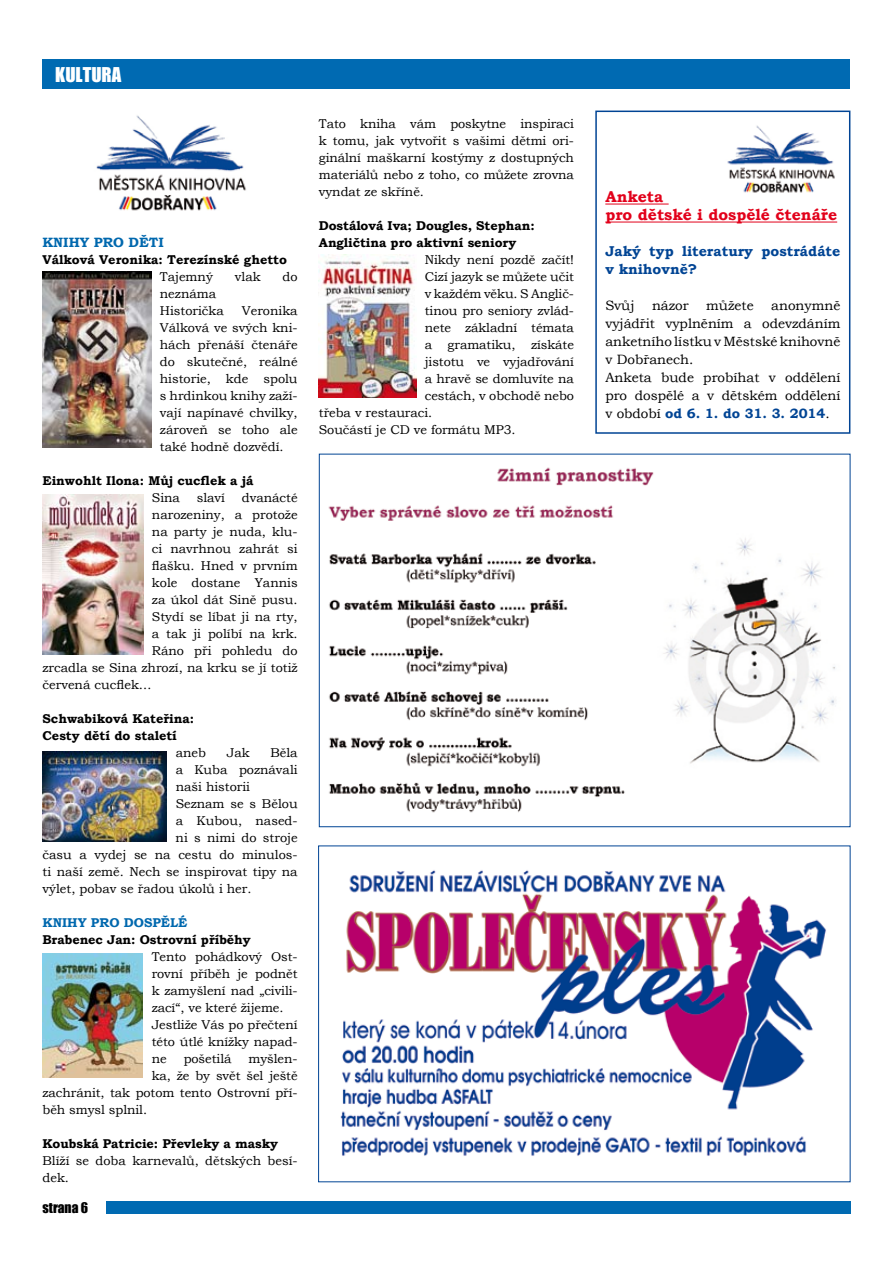
<style>
.page{position:relative;width:893px;height:1263px;background:#fff}
.page>*{position:absolute;margin:0;border:0;box-sizing:border-box;transform-origin:0 0}
.t1{font:18.75px "Impact";color:#fff}
.t2{font:700 15.75px/18px "Bookman Old Style";color:#e2001a}
.t3{font:700 14.25px/18px "Bookman Old Style";color:#004494}
.t4{font:13.5px/18px "Bookman Old Style";color:#000}
.t5{font:700 13.5px "Bookman Old Style";color:#0068ae}
.t6{font:13.5px "Impact";color:#000}
.t7{font:12.75px/17px "Bookman Old Style";color:#000}
.t8{font:700 12.75px/17px "Bookman Old Style";letter-spacing:-.005em;color:#000}
.t9{font:700 12.75px "Bookman Old Style";color:#0068ae}
.s1{font-weight:700;color:#004494}
</style>
<div class="page">
<div style="left:43px;top:60px;width:807px;height:29px;background:#006ab2"></div>
<div style="left:106px;top:1201px;width:744px;height:13px;background:#006ab2"></div>
<img style="left:96px;top:115px;width:150px;height:96px">
<img style="left:43px;top:272px;width:108px;height:175px">
<img style="left:43px;top:494px;width:100px;height:160px">
<img style="left:43px;top:751px;width:124px;height:91px">
<img style="left:43px;top:953px;width:100px;height:125px">
<img style="left:319px;top:255px;width:97px;height:143px">
<hr style="left:605px;top:204px;width:64px;height:1px;background:#e2001a">
<hr style="left:605px;top:222px;width:232px;height:1px;background:#e2001a">
<div style="left:595px;top:111px;width:255px;height:323px;border:2px solid #004494"></div>
<img style="left:727px;top:125px;width:108px;height:68px">
<img style="left:328px;top:467px;width:507px;height:346px">
<img style="left:340px;top:870px;width:486px;height:286px">
<h1 class="t1" style="left:55px;top:60px;width:67px">KULTURA</h1>
<p class="t5" style="left:43px;top:232px;width:123px">KNIHY PRO DĚTI</p>
<p class="t8" style="left:43px;top:251px;width:246px">Válková Veronika: Terezínské ghetto</p>
<p class="t7" style="left:160px;top:268px;width:55px">Tajemný</p>
<p class="t7" style="left:235px;top:268px;width:27px">vlak</p>
<p class="t7" style="left:283px;top:268px;width:17px">do</p>
<p class="t7" style="left:160px;top:285px;width:66px">neznáma<br>Historička</p>
<p class="t7" style="left:160px;top:302px;width:139px;text-align:justify;text-indent:82px">Veronika Válková ve svých kni&shy;hách přenáší čtenáře do skutečné, reálné historie, kde spolu s hrdinkou knihy zaží&shy;vají napínavé chvilky, zároveň se toho ale také hodně dozvědí.</p>
<p class="t8" style="left:43px;top:472px;width:213px">Einwohlt Ilona: Můj cucflek a já</p>
<p class="t7" style="left:152px;top:489px;width:30px">Sina</p>
<p class="t7" style="left:197px;top:489px;width:30px">slaví</p>
<p class="t7" style="left:242px;top:489px;width:57px">dvanácté</p>
<p class="t7" style="left:152px;top:506px;width:147px">narozeniny, a protože</p>
<p class="t7" style="left:152px;top:523px;width:147px">na party je nuda, klu-</p>
<p class="t7" style="left:152px;top:540px;width:147px">ci navrhnou zahrát si</p>
<p class="t7" style="left:152px;top:557px;width:147px">flašku. Hned v prvním</p>
<p class="t7" style="left:152px;top:574px;width:147px">kole dostane Yannis</p>
<p class="t7" style="left:152px;top:591px;width:147px">za úkol dát Sině pusu.</p>
<p class="t7" style="left:152px;top:608px;width:147px">Stydí se líbat ji na rty,</p>
<p class="t7" style="left:152px;top:625px;width:147px">a tak ji políbí na krk.</p>
<p class="t7" style="left:152px;top:642px;width:147px">Ráno při pohledu do</p>
<p class="t7" style="left:43px;top:659px;width:257px">zrcadla se Sina zhrozí, na krku se jí totiž</p>
<p class="t7" style="left:43px;top:676px;width:111px">červená cucflek…</p>
<p class="t8" style="left:43px;top:710px;width:153px">Schwabiková Kateřina:<br>Cesty dětí do staletí</p>
<p class="t7" style="left:176px;top:744px;width:32px">aneb</p>
<p class="t7" style="left:227px;top:744px;width:24px">Jak</p>
<p class="t7" style="left:270px;top:744px;width:29px">Běla</p>
<p class="t7" style="left:176px;top:761px;width:123px">a Kuba poznávali</p>
<p class="t7" style="left:176px;top:778px;width:76px">naši historii</p>
<p class="t7" style="left:176px;top:795px;width:123px">Seznam se s Bělou</p>
<p class="t7" style="left:176px;top:812px;width:123px">a Kubou, nased-</p>
<p class="t7" style="left:176px;top:829px;width:123px">ni s nimi do stroje</p>
<p class="t7" style="left:43px;top:846px;width:257px">času a vydej se na cestu do minulos-</p>
<p class="t7" style="left:43px;top:863px;width:257px">ti naší země. Nech se inspirovat tipy na</p>
<p class="t7" style="left:43px;top:880px;width:211px">výlet, pobav se řadou úkolů i her.</p>
<p class="t9" style="left:43px;top:913px;width:146px">KNIHY PRO DOSPĚLÉ</p>
<p class="t8" style="left:43px;top:931px;width:210px">Brabenec Jan: Ostrovní příběhy</p>
<p class="t7" style="left:152px;top:948px;width:147px">Tento pohádkový Ost&shy;rovní příběh je podnět k zamyšlení nad „civili&shy;zací“, ve které žijeme.<br>Jestliže Vás po přečtení této útlé knížky napad&shy;ne</p>
<p class="t7" style="left:184px;top:1050px;width:49px">pošetilá</p>
<p class="t7" style="left:249px;top:1050px;width:51px">myšlen-</p>
<p class="t7" style="left:152px;top:1067px;width:147px">ka, že by svět šel ještě</p>
<p class="t7" style="left:43px;top:1084px;width:257px">zachránit, tak potom tento Ostrovní pří-</p>
<p class="t7" style="left:43px;top:1101px;width:106px">běh smysl splnil.</p>
<p class="t8" style="left:43px;top:1135px;width:237px">Koubská Patricie: Převleky a masky</p>
<p class="t7" style="left:43px;top:1152px;width:257px">Blíží se doba karnevalů, dětských besí&shy;dek.</p>
<p class="t6" style="left:43px;top:1197px;width:47px">strana 6</p>
<p class="t7" style="left:319px;top:115px;width:257px;text-align:justify">Tato kniha vám poskytne inspiraci k tomu, jak vytvořit s vašimi dětmi ori&shy;ginální maškarní kostýmy z dostupných materiálů nebo z toho, co můžete zrovna vyndat ze skříně.</p>
<p class="t8" style="left:319px;top:217px;width:217px">Dostálová Iva; Dougles, Stephan:<br>Angličtina pro aktivní seniory</p>
<p class="t7" style="left:425px;top:251px;width:151px">Nikdy není pozdě začít!</p>
<p class="t7" style="left:425px;top:268px;width:151px">Cizí jazyk se můžete učit</p>
<p class="t7" style="left:425px;top:285px;width:151px">v každém věku. S Anglič-</p>
<p class="t7" style="left:425px;top:302px;width:151px">tinou pro seniory zvlád-</p>
<p class="t7" style="left:425px;top:319px;width:151px">nete základní témata</p>
<p class="t7" style="left:425px;top:336px;width:151px">a gramatiku, získáte</p>
<p class="t7" style="left:425px;top:353px;width:151px">jistotu ve vyjadřování</p>
<p class="t7" style="left:425px;top:370px;width:151px">a hravě se domluvíte na</p>
<p class="t7" style="left:425px;top:387px;width:151px">cestách, v obchodě nebo</p>
<p class="t7" style="left:319px;top:404px;width:115px">třeba v restauraci.</p>
<p class="t7" style="left:319px;top:421px;width:198px">Součástí je CD ve formátu MP3.</p>
<p class="t2" style="left:605px;top:188px;width:233px">Anketa<br>pro dětské i dospělé čtenáře</p>
<p class="t3" style="left:605px;top:242px;width:237px">Jaký typ literatury postrádáte v knihovně?</p>
<p class="t4" style="left:605px;top:296px;width:31px">Svůj</p>
<p class="t4" style="left:652px;top:296px;width:38px">názor</p>
<p class="t4" style="left:706px;top:296px;width:49px">můžete</p>
<p class="t4" style="left:605px;top:296px;width:237px;text-indent:166px">anonymně vyjádřit vyplněním a odevzdáním anketního lístku v Městské knihovně v Dobřanech.<br>Anketa bude probíhat v oddělení pro dospělé a v dětském oddělení v období <span class="s1">od 6. 1. do 31. 3. 2014</span>.</p>
</div>
